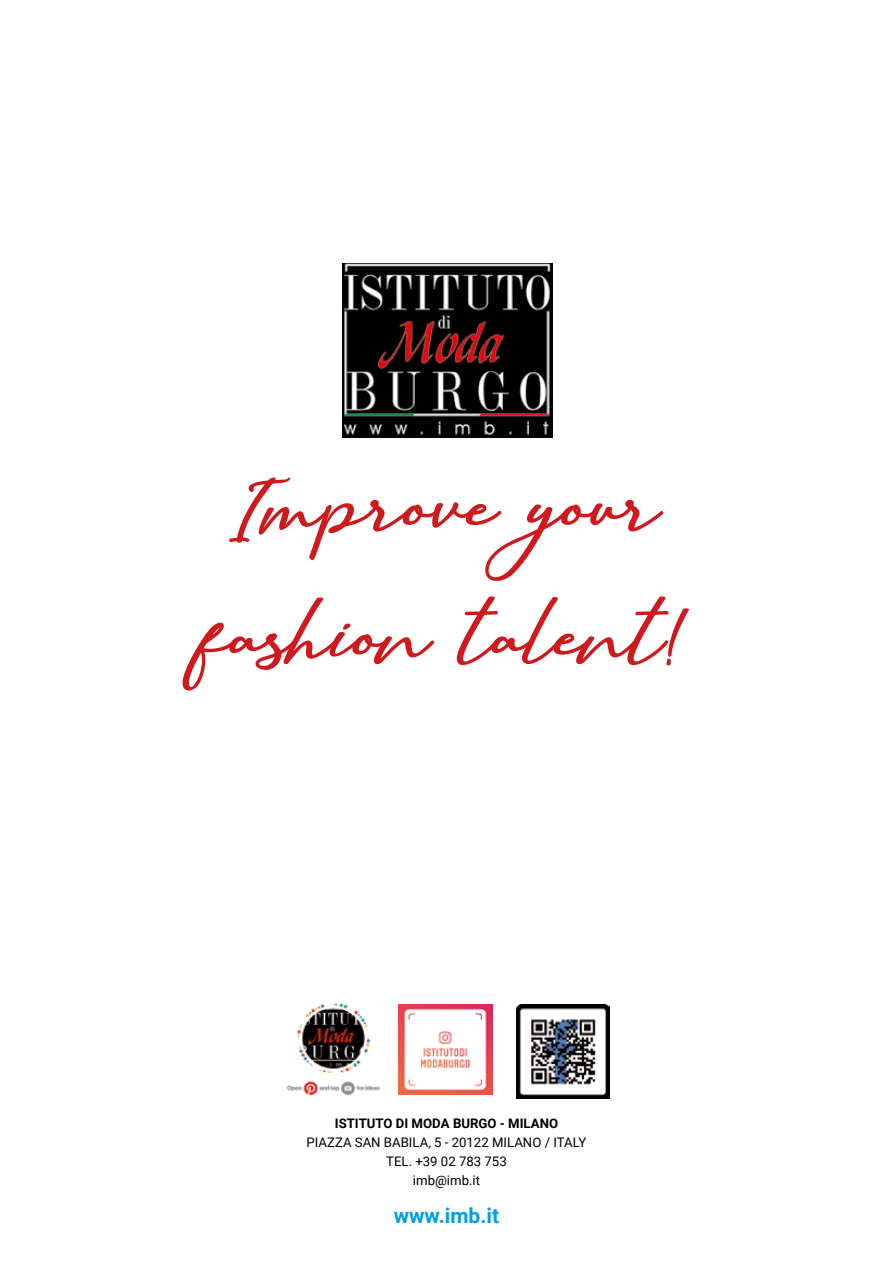
<style>
.page{position:relative;width:893px;height:1263px;background:#fff}
.page>*{position:absolute;margin:0;border:0;box-sizing:border-box;transform-origin:0 0}
.t1{font:108px/129.6px "Sallim Signature";color:#cf191d}
.t2{font:700 21px "Roboto";color:#009fe3}
.t3{font:13.2px/19px "Roboto";color:#000;text-align:center}
.t4{font:700 13.2px "Roboto";color:#000}
</style>
<div class="page">
<img style="left:343px;top:263px;width:209px;height:174px">
<img style="left:287px;top:1003px;width:92px;height:93px">
<img style="left:516px;top:1005px;width:94px;height:93px">
<img style="left:399px;top:1004px;width:93px;height:91px">
<h1 class="t1" style="left:201px;top:456px;width:492px">Improve your fashion talent!</h1>
<p class="t4" style="left:335px;top:1113px;width:225px">ISTITUTO DI MODA BURGO - MILANO</p>
<p class="t3" style="left:307px;top:1132px;width:281px">PIAZZA SAN BABILA, 5 - 20122 MILANO / ITALY<br>TEL. +39 02 783 753<br>imb@imb.it</p>
<h2 class="t2" style="left:394px;top:1200px;width:107px">www.imb.it</h2>
</div>
